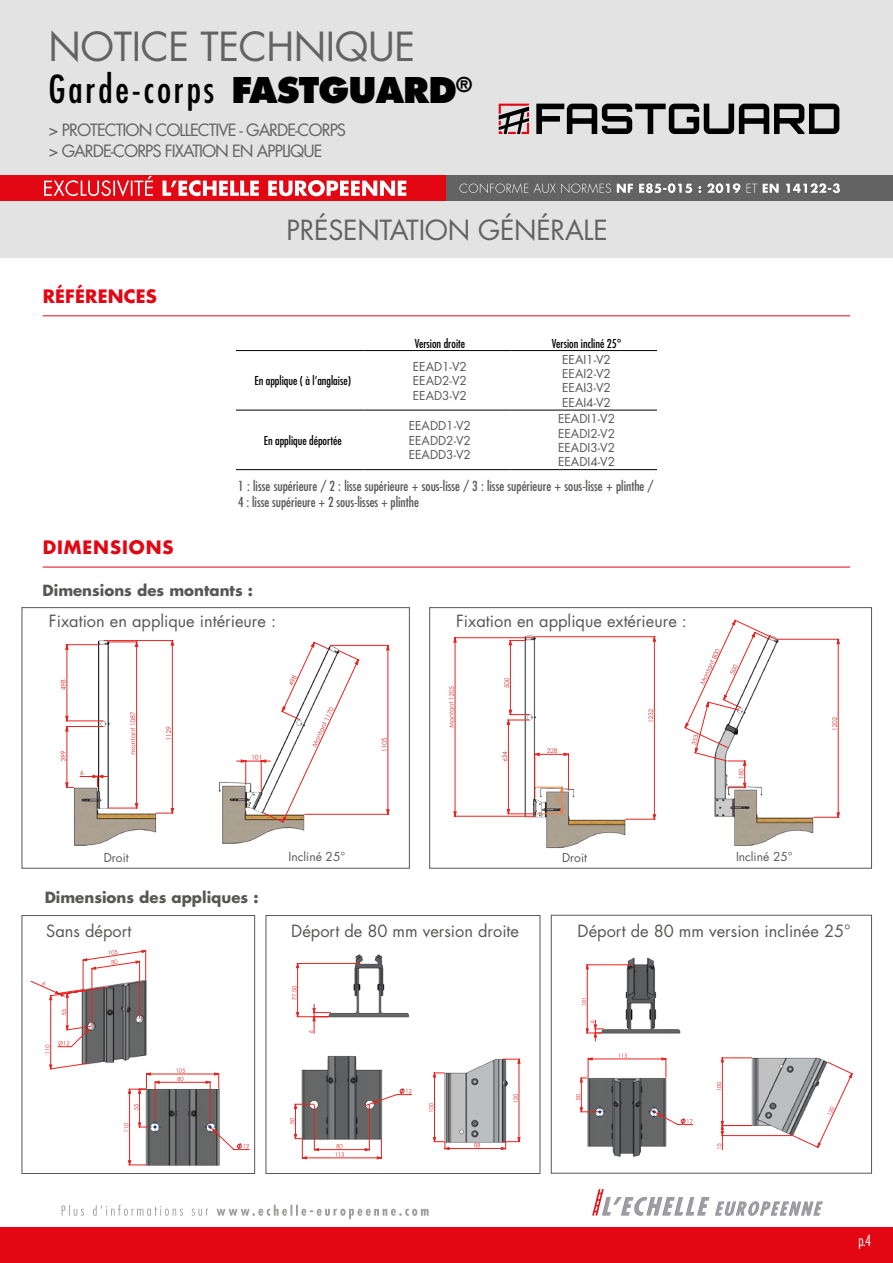
<style>
.page{position:relative;width:893px;height:1263px;background:#fff}
.page>*{position:absolute;margin:0;border:0;box-sizing:border-box;transform-origin:0 0}
.t1{font:39px "Futura Std";letter-spacing:-.01em;color:#646363}
.t2{font:condensed 37.5px "Futura Std";letter-spacing:.075em;color:#000}
.t3{font:27px "Futura Std";letter-spacing:-.01em;color:#646363}
.t4{font:700 18px "Futura Std";letter-spacing:.05em;color:#e30613}
.t5{font:700 18px "Futura Std";letter-spacing:.01em;color:#e30613}
.t6{font:16.5px/21px "Futura Std";letter-spacing:-.06em;color:#646363}
.t7{font:16.35px "Futura Std";color:#575756}
.t8{font:700 15px "Futura Std";color:#575756}
.t9{font:300 condensed 15px "Futura Std";color:#fff}
.t10{font:condensed 13.5px/16.2px "Futura Std";color:#575756}
.t11{font:12px/14.4px "Futura Std";color:#575756;text-align:justify}
.t12{font:condensed 12px "Futura Std";color:#000}
.s1{font-weight:800;font-stretch:normal;font-size:34.5px}
</style>
<div class="page">
<img style="left:734px;top:830px;width:80px;height:16px">
<div style="left:22px;top:607px;width:388px;height:261px;border:1px solid #575756"></div>
<div style="left:429px;top:607px;width:443px;height:261px;border:1px solid #575756"></div>
<img style="left:546px;top:819px;width:80px;height:30px">
<hr style="left:625px;top:819px;width:30px;height:1px;background:#e52421">
<hr style="left:892px;top:634px;width:1px;height:173px;background:#e52421">
<hr style="left:454px;top:637px;width:80px;height:1px;background:#e52421">
<hr style="left:454px;top:816px;width:80px;height:1px;background:#e52421">
<svg style="left:684px;top:619px;width:155px;height:211px"></svg>
<svg style="left:449px;top:638px;width:7px;height:178px"></svg>
<svg style="left:60px;top:640px;width:114px;height:206px"></svg>
<img style="left:219px;top:760px;width:18px;height:84px">
<hr style="left:307px;top:940px;width:97px;height:1px;background:#e52421">
<svg style="left:502px;top:635px;width:154px;height:184px"></svg>
<hr style="left:546px;top:638px;width:1px;height:173px;background:#e52421">
<svg style="left:237px;top:641px;width:153px;height:203px"></svg>
<div style="left:0;top:201px;width:893px;height:56px;background:#e3e3e3"></div>
<div style="left:0;top:0;width:893px;height:175px;background:#e3e3e3"></div>
<div style="left:0;top:1227px;width:893px;height:36px;background:#e30613"></div>
<svg style="left:592px;top:1189px;width:231px;height:27px"></svg>
<svg style="left:536px;top:104px;width:303px;height:30px"></svg>
<svg style="left:499px;top:104px;width:30px;height:30px"></svg>
<svg style="left:62px;top:1205px;width:367px;height:14px"></svg>
<div style="left:0;top:175px;width:446px;height:26px;background:#e30613"></div>
<div style="left:446px;top:175px;width:447px;height:26px;background:#646363"></div>
<svg style="left:44px;top:176px;width:362px;height:21px"></svg>
<svg style="left:459px;top:183px;width:381px;height:10px"></svg>
<hr style="left:43px;top:567px;width:807px;height:1px;background:#e30613">
<div style="left:22px;top:915px;width:233px;height:259px;border:1px solid #575756"></div>
<hr style="left:236px;top:350px;width:128px;height:1px;background:#000">
<hr style="left:236px;top:410px;width:128px;height:1px;background:#000">
<hr style="left:236px;top:469px;width:128px;height:1px;background:#000">
<hr style="left:364px;top:350px;width:146px;height:1px;background:#000">
<hr style="left:510px;top:350px;width:147px;height:1px;background:#000">
<hr style="left:364px;top:410px;width:146px;height:1px;background:#000">
<hr style="left:510px;top:410px;width:147px;height:1px;background:#000">
<hr style="left:364px;top:469px;width:146px;height:1px;background:#000">
<hr style="left:510px;top:469px;width:147px;height:1px;background:#000">
<hr style="left:43px;top:316px;width:807px;height:1px;background:#e30613">
<img style="left:135px;top:1165px;width:85px;height:1px">
<svg style="left:30px;top:950px;width:219px;height:215px"></svg>
<img style="left:318px;top:955px;width:92px;height:63px">
<hr style="left:297px;top:963px;width:62px;height:1px;background:#e52421">
<svg style="left:292px;top:963px;width:39px;height:70px"></svg>
<img style="left:301px;top:1056px;width:82px;height:32px">
<svg style="left:289px;top:1088px;width:123px;height:71px"></svg>
<svg style="left:429px;top:1059px;width:91px;height:91px"></svg>
<img style="left:595px;top:957px;width:86px;height:85px">
<hr style="left:587px;top:964px;width:45px;height:1px;background:#e52421">
<svg style="left:582px;top:965px;width:21px;height:76px"></svg>
<svg style="left:576px;top:1053px;width:117px;height:103px"></svg>
<img style="left:723px;top:1057px;width:105px;height:80px">
<hr style="left:722px;top:1135px;width:70px;height:1px;background:#e52421">
<hr style="left:722px;top:1125px;width:30px;height:1px;background:#e52421">
<hr style="left:722px;top:1057px;width:30px;height:1px;background:#e52421">
<svg style="left:793px;top:1062px;width:60px;height:85px"></svg>
<svg style="left:716px;top:1057px;width:7px;height:93px"></svg>
<div style="left:266px;top:915px;width:274px;height:259px;border:1px solid #575756"></div>
<div style="left:551px;top:915px;width:321px;height:258px;border:1px solid #575756"></div>
<h1 class="t1" style="left:49px;top:22px;width:368px">NOTICE TECHNIQUE</h1>
<h2 class="t2" style="left:49px;top:67px;width:425px">Garde-corps <span class="s1">FASTGUARD</span><sup>®</sup></h2>
<h3 class="t6" style="left:49px;top:120px;width:299px">&gt; PROTECTION COLLECTIVE - GARDE-CORPS &gt; GARDE-CORPS FIXATION EN APPLIQUE</h3>
<h3 class="t5" style="left:43px;top:284px;width:116px">RÉFÉRENCES</h3>
<h3 class="t3" style="left:287px;top:213px;width:323px">PRÉSENTATION GÉNÉRALE</h3>
<p class="t12" style="left:255px;top:374px;width:98px">En applique ( à l’anglaise)</p>
<p class="t12" style="left:415px;top:337px;width:52px">Version droite</p>
<p class="t12" style="left:552px;top:337px;width:71px">Version incliné 25°</p>
<p class="t11" style="left:413px;top:359px;width:56px">EEAD1-V2<br>EEAD2-V2<br>EEAD3-V2</p>
<p class="t11" style="left:562px;top:352px;width:50px">EEAI1-V2<br>EEAI2-V2<br>EEAI3-V2<br>EEAI4-V2</p>
<p class="t11" style="left:409px;top:419px;width:64px">EEADD1-V2<br>EEADD2-V2<br>EEADD3-V2</p>
<p class="t11" style="left:558px;top:412px;width:58px">EEADI1-V2<br>EEADI2-V2<br>EEADI3-V2<br>EEADI4-V2</p>
<p class="t10" style="left:238px;top:477px;width:416px">1 : lisse supérieure / 2 : lisse supérieure + sous-lisse / 3 : lisse supérieure + sous-lisse + plinthe /<br>4 : lisse supérieure + 2 sous-lisses + plinthe</p>
<p class="t12" style="left:264px;top:433px;width:79px">En applique déportée</p>
<h3 class="t4" style="left:43px;top:535px;width:132px">DIMENSIONS</h3>
<p class="t8" style="left:43px;top:580px;width:212px">Dimensions des montants :</p>
<h3 class="t7" style="left:49px;top:610px;width:229px">Fixation en applique intérieure :</h3>
<h3 class="t7" style="left:456px;top:610px;width:232px">Fixation en applique extérieure :</h3>
<p class="t11" style="left:104px;top:850px;width:26px">Droit</p>
<p class="t11" style="left:289px;top:850px;width:58px">Incliné 25°</p>
<p class="t11" style="left:562px;top:850px;width:26px">Droit</p>
<p class="t11" style="left:736px;top:850px;width:58px">Incliné 25°</p>
<p class="t8" style="left:45px;top:888px;width:215px">Dimensions des appliques :</p>
<h3 class="t7" style="left:46px;top:920px;width:87px">Sans déport</h3>
<h3 class="t7" style="left:291px;top:920px;width:229px">Déport de 80 mm version droite</h3>
<h3 class="t7" style="left:578px;top:920px;width:275px">Déport de 80 mm version inclinée 25°</h3>
<p class="t9" style="left:858px;top:1232px;width:14px">p.4</p>
</div>
